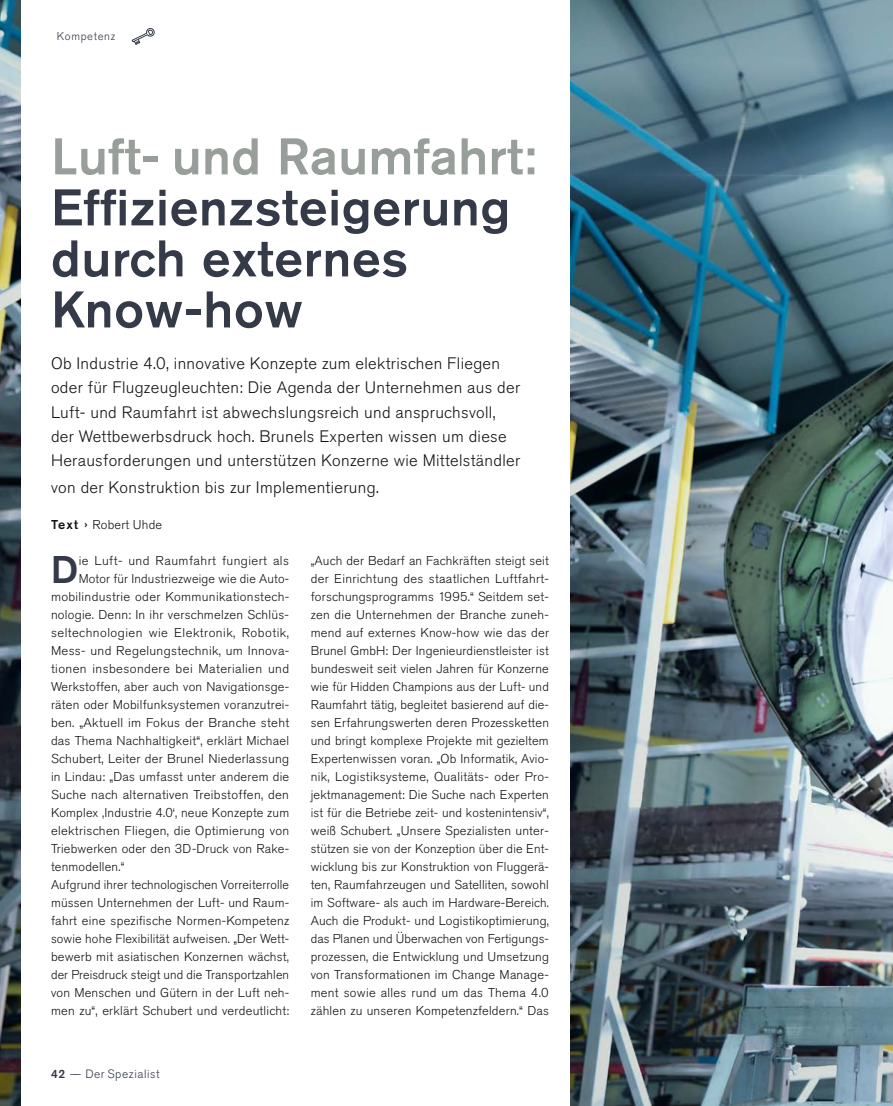
<style>
.page{position:relative;width:893px;height:1106px;background:#fff}
.page>*{position:absolute;margin:0;border:0;box-sizing:border-box;transform-origin:0 0}
.t1{font:500 51px/51px "Akzidenz Grotesk Pro";letter-spacing:.015em;color:#343a48}
.t2{font:500 51px "Akzidenz Grotesk Pro";letter-spacing:.01em;color:#989e99}
.t3{font:500 38.25px "Akzidenz Grotesk Pro";color:#343a48}
.t4{font:300 16.5px/24px "Akzidenz Grotesk Pro";letter-spacing:.02em;color:#141414}
.t5{font:300 12.75px/18px "Akzidenz Grotesk Pro";letter-spacing:.015em;color:#141414;text-align:justify}
.t6{font:300 12.75px "Akzidenz Grotesk Pro";letter-spacing:.035em;color:#141414}
.t7{font:300 12px "Akzidenz Grotesk Pro";letter-spacing:.05em;color:#343a48}
.t8{font:300 11.25px "Akzidenz Grotesk Pro";letter-spacing:.06em;color:#343a48}
.s1{font-weight:500}
</style>
<div class="page">
<img style="left:570px;top:0;width:323px;height:1106px">
<img style="left:0;top:0;width:21px;height:1106px">
<svg style="left:131px;top:28px;width:24px;height:17px"></svg>
<p class="t8" style="left:57px;top:29px;width:60px">Kompetenz</p>
<h1 class="t2" style="left:51px;top:123px;width:487px">Luft- und Raumfahrt:</h1>
<h1 class="t1" style="left:51px;top:181px;width:461px">Effizienzsteigerung durch externes<br>Know-how</h1>
<p class="t4" style="left:51px;top:352px;width:471px">Ob Industrie 4.0, innovative Konzepte zum elektrischen Fliegen oder für Flugzeugleuchten: Die Agenda der Unternehmen aus der Luft- und Raumfahrt ist abwechslungsreich und anspruchsvoll, der Wettbewerbsdruck hoch. Brunels Experten wissen um diese Herausforderungen und unterstützen Konzerne wie Mittelständler</p>
<p class="t4" style="left:51px;top:475px;width:329px">von der Konstruktion bis zur Implementierung.</p>
<p class="t5" style="left:51px;top:515px;width:113px"><span class="s1">Text ›</span> Robert Uhde</p>
<h2 class="t3" style="left:51px;top:544px;width:29px">D</h2>
<p class="t6" style="left:79px;top:552px;width:212px">ie Luft- und Raumfahrt fungiert als</p>
<p class="t5" style="left:79px;top:569px;width:212px">Motor für Industriezweige wie die Auto-</p>
<p class="t5" style="left:51px;top:587px;width:240px">mobilindustrie oder Kommunikationstech-</p>
<p class="t5" style="left:51px;top:605px;width:239px">nologie. Denn: In ihr verschmelzen Schlüs-</p>
<p class="t6" style="left:51px;top:624px;width:240px">seltechnologien wie Elektronik, Robotik,</p>
<p class="t5" style="left:51px;top:641px;width:240px">Mess- und Regelungstechnik, um Innova-</p>
<p class="t5" style="left:51px;top:659px;width:240px">tionen insbesondere bei Materialien und</p>
<p class="t5" style="left:51px;top:677px;width:240px">Werkstoffen, aber auch von Navigationsge-</p>
<p class="t5" style="left:51px;top:695px;width:240px">räten oder Mobilfunksystemen voranzutrei-</p>
<p class="t5" style="left:51px;top:713px;width:240px">ben. „Aktuell im Fokus der Branche steht</p>
<p class="t5" style="left:51px;top:731px;width:239px">das Thema Nachhaltigkeit“, erklärt Michael</p>
<p class="t5" style="left:51px;top:749px;width:240px">Schubert, Leiter der Brunel Niederlassung</p>
<p class="t5" style="left:51px;top:767px;width:240px">in Lindau: „Das umfasst unter anderem die</p>
<p class="t5" style="left:51px;top:785px;width:239px">Suche nach alternativen Treibstoffen, den</p>
<p class="t5" style="left:51px;top:803px;width:240px">Komplex ,Industrie 4.0‘, neue Konzepte zum</p>
<p class="t5" style="left:51px;top:821px;width:240px">elektrischen Fliegen, die Optimierung von</p>
<p class="t5" style="left:51px;top:839px;width:240px">Triebwerken oder den 3D-Druck von Rake-</p>
<p class="t5" style="left:51px;top:857px;width:75px">tenmodellen.“</p>
<p class="t5" style="left:51px;top:875px;width:240px">Aufgrund ihrer technologischen Vorreiterrolle</p>
<p class="t5" style="left:51px;top:893px;width:240px">müssen Unternehmen der Luft- und Raum-</p>
<p class="t5" style="left:51px;top:911px;width:240px">fahrt eine spezifische Normen-Kompetenz</p>
<p class="t5" style="left:51px;top:929px;width:240px">sowie hohe Flexibilität aufweisen. „Der Wett-</p>
<p class="t5" style="left:51px;top:947px;width:239px">bewerb mit asiatischen Konzernen wächst,</p>
<p class="t5" style="left:51px;top:965px;width:240px">der Preisdruck steigt und die Transportzahlen</p>
<p class="t5" style="left:51px;top:983px;width:240px">von Menschen und Gütern in der Luft neh-</p>
<p class="t5" style="left:51px;top:1001px;width:240px">men zu“, erklärt Schubert und verdeutlicht:</p>
<p class="t7" style="left:51px;top:1065px;width:110px"><span class="s1">42</span> –– Der Spezialist</p>
<p class="t5" style="left:311px;top:551px;width:240px">„Auch der Bedarf an Fachkräften steigt seit der Einrichtung des staatlichen Luftfahrt&shy;forschungsprogramms 1995.“ Seitdem set&shy;zen die Unternehmen der Branche zuneh&shy;mend auf externes Know-how wie das der Brunel GmbH: Der Ingenieurdienstleister ist bundesweit seit vielen Jahren für Konzerne wie für Hidden Champions aus der Luft- und Raumfahrt tätig, begleitet basierend auf die&shy;sen Erfahrungswerten deren Prozessketten und bringt komplexe Projekte mit gezieltem Expertenwissen voran. „Ob Informatik, Avio&shy;nik, Logistiksysteme, Qualitäts- oder Pro&shy;jektmanagement: Die Suche nach Experten ist für die Betriebe zeit- und kostenintensiv“, weiß Schubert. „Unsere Spezialisten unter&shy;stützen sie von der Konzeption über die Ent&shy;wicklung bis zur Konstruktion von Fluggerä&shy;ten, Raumfahrzeugen und Satelliten, sowohl im Software- als auch im Hardware-Bereich.<br>Auch die Produkt- und Logistikoptimierung, das Planen und Überwachen von Fertigungs&shy;prozessen, die Entwicklung und Umsetzung von Transformationen im Change Manage&shy;ment sowie alles rund um das Thema 4.0 zählen zu unseren Kompetenzfeldern.“ Das</p>
</div>
